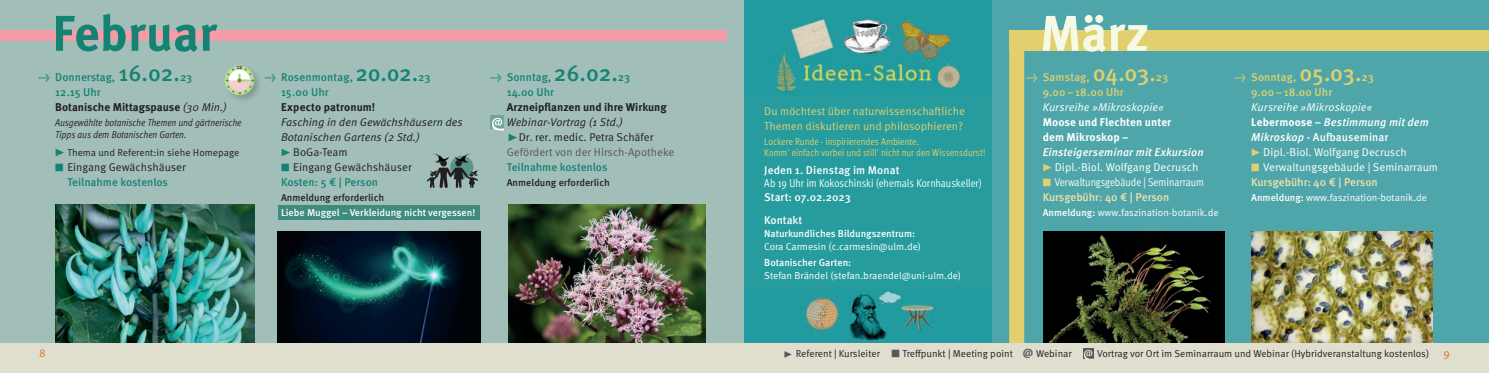
<style>
.page{position:relative;width:1489px;height:373px;background:#fff}
.page>*{position:absolute;margin:0;border:0;box-sizing:border-box;transform-origin:0 0}
.t1{font:700 50px "Meta OT";color:#158373}
.t2{font:700 50px "Meta OT";color:#f6f9e5}
.t3{font:500 11.25px/15px "Meta OT";color:#158373}
.t4{font:11.25px "Meta OT Norm";color:#fff}
.t5{font:italic 500 11.25px/15px "Meta OT";letter-spacing:.01em;color:#fff}
.t6{font:11.25px/15px "Meta OT Norm Ita";color:#231f20}
.t7{font:11.25px "Meta OT Cond Norm";letter-spacing:-.005em;color:#fff}
.t8{font:11.25px/15px "Meta OT Norm";color:#e1d06d}
.t9{font:500 11.25px/15px "Meta OT";letter-spacing:.01em;color:#e1d06d}
.t10{font:11.25px/15px "Meta OT Norm";color:#57585a}
.t11{font:11.25px "Meta OT Norm";color:#231f20}
.t12{font:500 11.25px/22.5px "Meta OT";letter-spacing:.005em;color:#fff}
.t13{font:700 11.25px "Meta OT";color:#231f20}
.t14{font:11.25px "Meta OT Norm Ita";color:#fff}
.t15{font:500 11.25px "Meta OT";letter-spacing:-.005em;color:#f0e3ab}
.t16{font:700 11.25px/15px "Meta OT";letter-spacing:.005em;color:#fff}
.t17{font:11.25px "Meta OT Norm";color:#e4701e}
.t18{font:10px "Meta OT Norm";color:#231f20}
.t19{font:10px "Meta OT Norm";color:#fff}
.t20{font:500 10px "Meta OT";color:#fff}
.t21{font:10px/11.2px "Meta OT Cond Norm";color:#e1d06d}
.t22{font:10px/12.5px "Meta OT Cond Norm Ita";color:#231f20}
.t23{font:500 10px "Meta OT";color:#231f20}
.t24{font:500 5.62px "Meta OT";color:#231f20}
.s1{font-size:22.5px}
.s2{font-size:21.25px;color:#158373}
.s3{color:#231f20}
.s4{font-weight:700;color:#231f20}
.s5{font-family:"Meta OT Norm Ita";font-weight:400;color:#231f20}
.s6{font-family:"Meta OT";font-weight:500;font-size:10px;color:#158373}
.s7{font-size:21.25px;color:#e1d06d}
.s8{font-family:"Meta OT";font-weight:500;font-size:10px;color:#e1d06d}
.s9{font-family:"Meta OT";font-weight:500}
.s10{font-weight:700;font-style:normal}
.s11{font-style:normal}
.s12{font-size:18.75px;color:#57585a}
.s13{font-family:"Meta OT";font-weight:500;color:#57585a}
.s14{font-family:"Meta OT";font-weight:700;font-size:11.62px;color:#57585a}
</style>
<div class="page">
<div style="left:0;top:0;width:981px;height:372px;background:#a1beb9"></div>
<div style="left:981px;top:0;width:507px;height:372px;background:#4fa6aa"></div>
<div style="left:0;top:30px;width:726px;height:10px;background:#f69ca8"></div>
<div style="left:1009px;top:30px;width:479px;height:21px;background:#e1d06d"></div>
<div style="left:1009px;top:30px;width:15px;height:342px;background:#e1d06d"></div>
<div style="left:744px;top:88px;width:247px;height:211px;background:#269c9f"></div>
<div style="left:279px;top:204px;width:201px;height:15px;background:#3f8c7f"></div>
<img style="left:744px;top:289px;width:247px;height:53px">
<img style="left:1043px;top:231px;width:181px;height:111px">
<img style="left:1251px;top:231px;width:180px;height:111px">
<img style="left:278px;top:231px;width:202px;height:111px">
<img style="left:56px;top:204px;width:198px;height:137px">
<img style="left:508px;top:204px;width:197px;height:138px">
<div style="left:0;top:342px;width:1488px;height:30px;background:#e0decf"></div>
<img style="left:744px;top:0;width:247px;height:95px">
<div style="left:223px;top:65px;width:40px;height:39px;background:#231f20;opacity:.23"></div>
<svg style="left:225px;top:66px;width:29px;height:29px"></svg>
<div style="left:490px;top:116px;width:13px;height:13px;background:#71a399"></div>
<svg style="left:492px;top:118px;width:12px;height:13px"></svg>
<div style="left:1082px;top:347px;width:11px;height:11px;background:#57585a"></div>
<svg style="left:1083px;top:349px;width:10px;height:10px"></svg>
<div style="left:450px;top:155px;width:23px;height:24px;background:#59968b;border-radius:50%"></div>
<div style="left:440px;top:159px;width:7px;height:7px;background:#231f20;border-radius:50%"></div>
<div style="left:455px;top:159px;width:7px;height:7px;background:#231f20;border-radius:50%"></div>
<img style="left:433px;top:153px;width:38px;height:10px">
<svg style="left:427px;top:167px;width:52px;height:20px"></svg>
<h1 class="t1" style="left:52px;top:2px;width:166px">Februar</h1>
<h1 class="t2" style="left:1039px;top:2px;width:111px">März</h1>
<p class="t24" style="left:237px;top:64px;width:7px">12</p>
<p class="t3" style="left:506px;top:69px;width:125px;text-indent:-16px">→ Sonntag, <span class="s1">26.02.</span>23<br>14.00 Uhr</p>
<p class="t13" style="left:506px;top:100px;width:162px">Arzneipflanzen und ihre Wirkung</p>
<p class="t6" style="left:506px;top:114px;width:118px">Webinar-Vortrag (1 Std.)</p>
<p class="t10" style="left:506px;top:129px;width:169px"><span class="s2">▸</span><span class="s3">Dr. rer. medic. Petra Schäfer<br></span>Gefördert von der Hirsch-Apotheke</p>
<p class="t3" style="left:506px;top:159px;width:102px">Teilnahme kostenlos</p>
<p class="t23" style="left:506px;top:176px;width:105px">Anmeldung erforderlich</p>
<p class="t3" style="left:55px;top:69px;width:173px;text-indent:-16px">→ Donnerstag, <span class="s1">16.02.</span>23<br>12.15 Uhr<br><span class="s4">Botanische Mittagspause</span> <span class="s5">(30 Min.)</span></p>
<p class="t22" style="left:55px;top:116px;width:188px">Ausgewählte botanische Themen und gärtnerische<br>Tipps aus dem Botanischen Garten.</p>
<p class="t18" style="left:54px;top:146px;width:187px"><span class="s2">▸</span> Thema und Referent:in siehe Homepage</p>
<p class="t11" style="left:55px;top:160px;width:132px"><span class="s6">■</span> Eingang Gewächshäuser</p>
<p class="t3" style="left:67px;top:174px;width:102px">Teilnahme kostenlos</p>
<p class="t3" style="left:281px;top:69px;width:151px;text-indent:-16px">→ Rosenmontag, <span class="s1">20.02.</span>23<br>15.00 Uhr</p>
<p class="t13" style="left:281px;top:100px;width:96px">Expecto patronum!</p>
<p class="t6" style="left:281px;top:114px;width:183px">Fasching in den Gewächshäusern des<br>Botanischen Gartens (2 Std.)</p>
<p class="t11" style="left:280px;top:145px;width:69px"><span class="s2">▸</span> BoGa-Team</p>
<p class="t11" style="left:281px;top:160px;width:132px"><span class="s6">■</span> Eingang Gewächshäuser</p>
<p class="t3" style="left:281px;top:174px;width:99px">Kosten: 5 € | Person</p>
<p class="t23" style="left:281px;top:191px;width:105px">Anmeldung erforderlich</p>
<p class="t20" style="left:281px;top:206px;width:196px">Liebe Muggel – Verkleidung nicht vergessen!</p>
<p class="t9" style="left:1042px;top:69px;width:127px;text-indent:-16px">→ Samstag, <span class="s1">04.03.</span>23<br>9.00 –18.00 Uhr</p>
<p class="t14" style="left:1042px;top:100px;width:123px">Kursreihe »Mikroskopie«</p>
<p class="t16" style="left:1042px;top:114px;width:130px">Moose und Flechten unter dem Mikroskop –</p>
<p class="t5" style="left:1042px;top:144px;width:162px">Einsteigerseminar mit Exkursion</p>
<p class="t4" style="left:1041px;top:160px;width:159px"><span class="s7">▸</span> Dipl.-Biol. Wolfgang Decrusch</p>
<p class="t7" style="left:1042px;top:175px;width:163px"><span class="s8">■</span> Verwaltungsgebäude | Seminarraum</p>
<p class="t15" style="left:1042px;top:190px;width:128px">Kursgebühr: 40 € | Person</p>
<p class="t19" style="left:1042px;top:206px;width:177px"><span class="s9">Anmeldung:</span> www.faszination-botanik.de</p>
<p class="t8" style="left:764px;top:103px;width:202px">Du möchtest über naturwissenschaftliche<br>Themen diskutieren und philosophieren?</p>
<p class="t21" style="left:764px;top:135px;width:223px">Lockere Runde - inspirierendes Ambiente.<br>Komm' einfach vorbei und still' nicht nur den Wissensdurst!</p>
<p class="t12" style="left:764px;top:158px;width:137px">Jeden 1. Dienstag im Monat</p>
<p class="t7" style="left:764px;top:176px;width:219px">Ab 19 Uhr im Kokoschinski (ehemals Kornhauskeller)</p>
<p class="t12" style="left:764px;top:186px;width:88px">Start: 07.02.2023<br>Kontakt</p>
<p class="t20" style="left:764px;top:227px;width:152px">Naturkundliches Bildungszentrum:</p>
<p class="t19" style="left:764px;top:240px;width:158px">Cora Carmesin (c.carmesin@ulm.de)</p>
<p class="t20" style="left:764px;top:256px;width:89px">Botanischer Garten:</p>
<p class="t19" style="left:764px;top:269px;width:198px">Stefan Brändel (stefan.braendel@uni-ulm.de)</p>
<p class="t9" style="left:1251px;top:69px;width:124px;text-indent:-16px">→ Sonntag, <span class="s1">05.03.</span>23<br>9.00 –18.00 Uhr</p>
<p class="t14" style="left:1251px;top:100px;width:123px">Kursreihe »Mikroskopie«</p>
<p class="t5" style="left:1251px;top:114px;width:179px"><span class="s10">Lebermoose –</span> Bestimmung mit dem<br>Mikroskop <span class="s11">- Aufbauseminar</span></p>
<p class="t4" style="left:1249px;top:145px;width:159px"><span class="s7">▸</span> Dipl.-Biol. Wolfgang Decrusch</p>
<p class="t4" style="left:1251px;top:160px;width:188px"><span class="s8">■</span> Verwaltungsgebäude | Seminarraum</p>
<p class="t15" style="left:1250px;top:175px;width:128px">Kursgebühr: 40 € | Person</p>
<p class="t19" style="left:1251px;top:191px;width:177px"><span class="s9">Anmeldung:</span> www.faszination-botanik.de</p>
<p class="t17" style="left:39px;top:346px;width:8px">8</p>
<p class="t18" style="left:782px;top:347px;width:290px"><span class="s12">▸</span> Referent | Kursleiter <span class="s13">■</span> Treffpunkt | Meeting point <span class="s14">@</span> Webinar</p>
<p class="t18" style="left:1097px;top:347px;width:334px">Vortrag vor Ort im Seminarraum und Webinar (Hybridveranstaltung kostenlos)</p>
<p class="t17" style="left:1443px;top:346px;width:8px">9</p>
</div>
